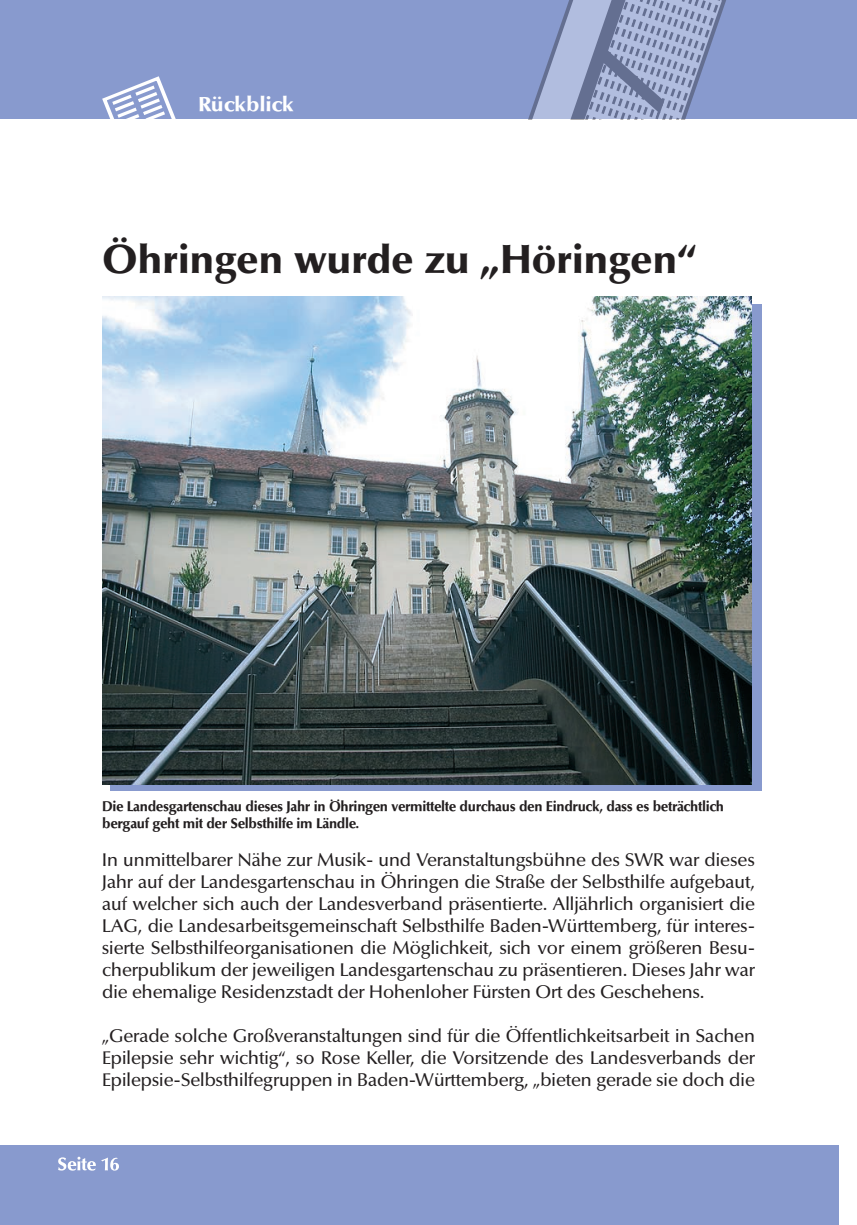
<style>
.page{position:relative;width:857px;height:1225px;background:#fff}
.page>*{position:absolute;margin:0;border:0;box-sizing:border-box;transform-origin:0 0}
.t1{font:900 40px "Optima BQ";color:#231f20}
.t2{font:700 20px "Optima BQ";letter-spacing:.01em;color:#fff;scale:1.08 1}
.t3{font:500 18px/22px "Optima BQ";color:#231f20;text-align:justify}
.t4{font:700 14px/16.8px "Optima BQ";color:#231f20}
</style>
<div class="page">
<div style="left:0;top:0;width:856px;height:119px;background:#889ace"></div>
<svg style="left:528px;top:0;width:198px;height:120px"></svg>
<div style="left:0;top:1144px;width:838px;height:81px;background:#889ace"></div>
<hr style="left:856px;top:0;width:1px;height:119px;background:#889ace">
<div style="left:110px;top:304px;width:651px;height:486px;background:#889ace"></div>
<svg style="left:58px;top:1156px;width:61px;height:14px"></svg>
<svg style="left:102px;top:76px;width:74px;height:43px"></svg>
<img style="left:102px;top:296px;width:649px;height:488px">
<p class="t2" style="left:198px;top:93px;width:90px">Rückblick</p>
<h1 class="t1" style="left:102px;top:236px;width:595px">Öhringen wurde zu „Höringen“</h1>
<p class="t4" style="left:102px;top:798px;width:622px">Die Landesgartenschau dieses Jahr in Öhringen vermittelte durchaus den Eindruck, dass es beträchtlich bergauf geht mit der Selbsthilfe im Ländle.</p>
<p class="t3" style="left:102px;top:848px;width:654px">In unmittelbarer Nähe zur Musik- und Veranstaltungsbühne des SWR war dieses Jahr auf der Landesgartenschau in Öhringen die Straße der Selbsthilfe aufgebaut, auf welcher sich auch der Landesverband präsentierte. Alljährlich organisiert die LAG, die Landesarbeitsgemeinschaft Selbsthilfe Baden-Württemberg, für interes&shy;sierte Selbsthilfeorganisationen die Möglichkeit, sich vor einem größeren Besu&shy;cherpublikum der jeweiligen Landesgartenschau zu präsentieren. Dieses Jahr war die ehemalige Residenzstadt der Hohenloher Fürsten Ort des Geschehens.</p>
<p class="t3" style="left:102px;top:1024px;width:654px">„Gerade solche Großveranstaltungen sind für die Öffentlichkeitsarbeit in Sachen Epilepsie sehr wichtig“, so Rose Keller, die Vorsitzende des Landesverbands der Epilepsie-Selbsthilfegruppen in Baden-Württemberg, „bieten gerade sie doch die</p>
</div>
